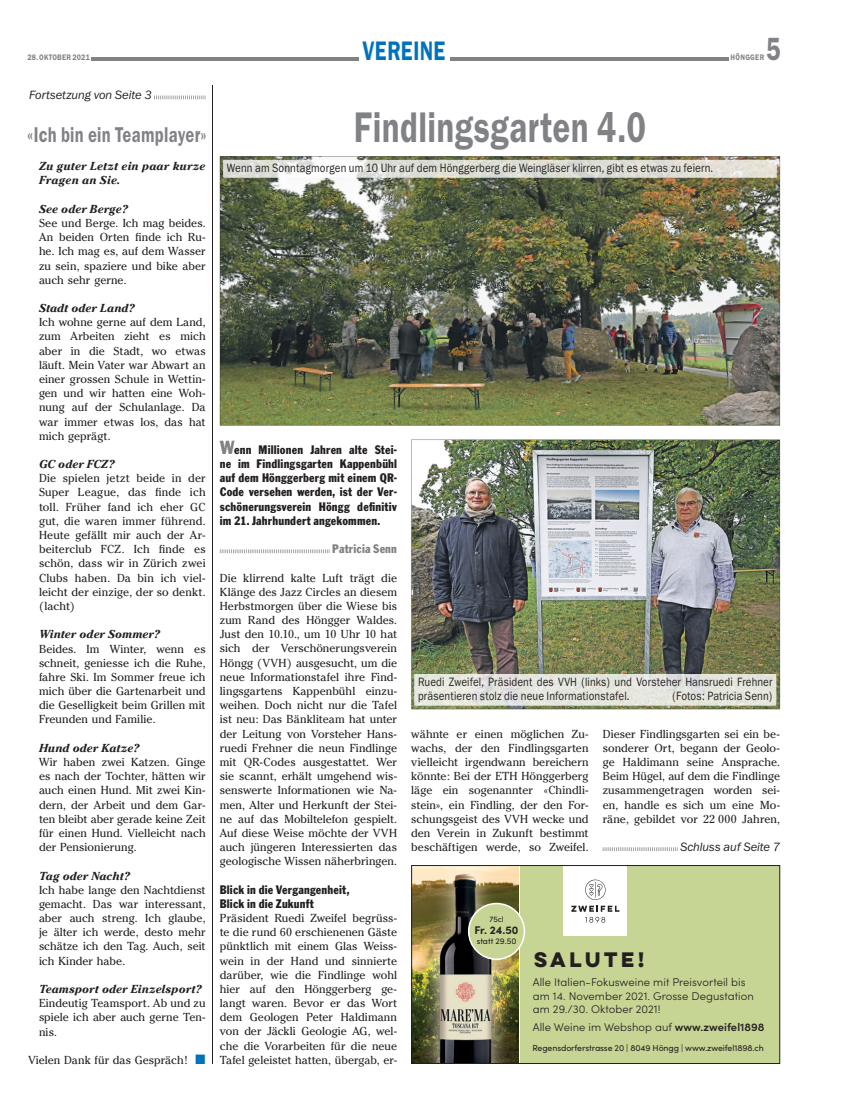
<style>
.page{position:relative;width:851px;height:1117px;background:#fff}
.page>*{position:absolute;margin:0;border:0;box-sizing:border-box;transform-origin:0 0}
.t1{font:40px "Franklin SB Dem Bol";letter-spacing:.01em;color:#808285;scale:.75 1}
.t2{font:30px "Franklin SB Dem Bol";color:#808285;scale:.75 1}
.t3{font:25px "Franklin SB Dem Bol";letter-spacing:.015em;color:#0072bc;scale:.75 1}
.t4{font:20px "Franklin SB Dem Bol";letter-spacing:.02em;color:#808285;scale:.75 1}
.t5{font:700 18.75px "Lulo Clean One";letter-spacing:-.03em;color:#231f20}
.t6{font:11.75px/14.1px "Cheltenham SB";letter-spacing:.005em;color:#231f20;text-align:justify}
.t7{font:italic 700 11.75px/14.1px "Cheltenham SB";letter-spacing:.02em;color:#231f20}
.t8{font:11.38px/14.1px "Franklin Goth SB Con";letter-spacing:.015em;color:#231f20;text-align:justify}
.t9{font:11.38px "Franklin Goth SB Con";letter-spacing:.015em;color:#808285}
.t10{font:11.25px/13.8px "Franklin SB";letter-spacing:.01em;color:#231f20;scale:.86 1}
.t11{font:300 11.25px/13.5px "Sofia Pro";letter-spacing:.005em;color:#231f20}
.t12{font:italic 11.25px "Franklin SB";letter-spacing:-.005em;color:#231f20}
.t13{font:700 11.25px "Sofia Pro";color:#231f20}
.t14{font:8.75px "Sofia Pro";letter-spacing:-.01em;color:#231f20}
.t15{font:8.38px "Sofia Pro";color:#231f20}
.t16{font:8px "Sofia Pro";color:#231f20}
.t17{font:7.5px "Franklin SB Dem Bol";letter-spacing:.035em;color:#808285;scale:.86 1}
.s1{font-size:17.5px;color:#808285}
.s2{font-weight:600}
</style>
<div class="page">
<hr style="left:70px;top:57px;width:658px;height:3px;background:#808285">
<div style="left:27px;top:54px;width:64px;height:10px;background:#fff"></div>
<div style="left:359px;top:27px;width:90px;height:37px;background:#fff"></div>
<img style="left:220px;top:156px;width:560px;height:269px">
<div style="left:520px;top:865px;width:259px;height:198px;background:#c6d494"></div>
<div style="left:563px;top:865px;width:64px;height:70px;background:#fff"></div>
<svg style="left:571px;top:905px;width:48px;height:17px"></svg>
<svg style="left:585px;top:879px;width:20px;height:20px"></svg>
<img style="left:413px;top:867px;width:105px;height:194px">
<div style="left:468px;top:903px;width:56px;height:56px;background:#c6d494;border-radius:50%"></div>
<div style="left:468px;top:902px;width:57px;height:57px;border:2px solid #fff;border-radius:50%"></div>
<div style="left:411px;top:865px;width:369px;height:198px;border:1px solid #231f20"></div>
<svg style="left:154px;top:95px;width:52px;height:4px"></svg>
<hr style="left:212px;top:85px;width:1px;height:978px;background:#231f20">
<svg style="left:220px;top:549px;width:110px;height:4px"></svg>
<img style="left:411px;top:439px;width:369px;height:270px">
<svg style="left:602px;top:847px;width:75px;height:3px"></svg>
<img style="left:223px;top:160px;width:553px;height:17px">
<img style="left:227px;top:163px;width:486px;height:11px">
<img style="left:414px;top:674px;width:362px;height:31px">
<img style="left:419px;top:677px;width:353px;height:11px">
<img style="left:419px;top:691px;width:352px;height:10px">
<p class="t17" style="left:27px;top:55px;width:74px">28. OKTOBER 2021</p>
<p class="t12" style="left:29px;top:91px;width:124px">Fortsetzung von Seite 3</p>
<h3 class="t4" style="left:27px;top:127px;width:241px">«Ich bin ein Teamplayer»</h3>
<p class="t7" style="left:39px;top:160px;width:168px">Zu guter Letzt ein paar kurze<br>Fragen an Sie.</p>
<p class="t7" style="left:39px;top:203px;width:90px">See oder Berge?</p>
<p class="t6" style="left:39px;top:217px;width:168px">See und Berge. Ich mag beides.<br>An beiden Orten finde ich Ru&shy;he. Ich mag es, auf dem Wasser zu sein, spaziere und bike aber auch sehr gerne.</p>
<p class="t7" style="left:39px;top:302px;width:97px">Stadt oder Land?</p>
<p class="t6" style="left:39px;top:316px;width:168px">Ich wohne gerne auf dem Land, zum Arbeiten zieht es mich aber in die Stadt, wo etwas läuft. Mein Vater war Abwart an einer grossen Schule in Wettin&shy;gen und wir hatten eine Woh&shy;nung auf der Schulanlage. Da war immer etwas los, das hat mich geprägt.</p>
<p class="t7" style="left:39px;top:458px;width:77px">GC oder FCZ?</p>
<p class="t6" style="left:39px;top:472px;width:168px">Die spielen jetzt beide in der Super League, das finde ich toll. Früher fand ich eher GC gut, die waren immer führend.<br>Heute gefällt mir auch der Ar&shy;beiterclub FCZ. Ich finde es schön, dass wir in Zürich zwei Clubs haben. Da bin ich viel&shy;leicht der einzige, der so denkt. (lacht)</p>
<p class="t7" style="left:39px;top:628px;width:122px">Winter oder Sommer?</p>
<p class="t6" style="left:39px;top:642px;width:168px">Beides. Im Winter, wenn es schneit, geniesse ich die Ruhe, fahre Ski. Im Sommer freue ich mich über die Gartenarbeit und die Geselligkeit beim Grillen mit Freunden und Familie.</p>
<p class="t7" style="left:39px;top:741px;width:102px">Hund oder Katze?</p>
<p class="t6" style="left:39px;top:756px;width:168px">Wir haben zwei Katzen. Ginge es nach der Tochter, hätten wir auch einen Hund. Mit zwei Kin&shy;dern, der Arbeit und dem Gar&shy;ten bleibt aber gerade keine Zeit für einen Hund. Vielleicht nach der Pensionierung.</p>
<p class="t7" style="left:39px;top:869px;width:92px">Tag oder Nacht?</p>
<p class="t6" style="left:39px;top:883px;width:168px">Ich habe lange den Nachtdienst gemacht. Das war interessant, aber auch streng. Ich glaube, je älter ich werde, desto mehr schätze ich den Tag. Auch, seit ich Kinder habe.</p>
<p class="t7" style="left:39px;top:982px;width:164px">Teamsport oder Einzelsport?</p>
<p class="t6" style="left:39px;top:997px;width:168px">Eindeutig Teamsport. Ab und zu spiele ich aber auch gerne Ten&shy;nis.</p>
<p class="t6" style="left:28px;top:1053px;width:161px">Vielen Dank für das Gespräch!</p>
<h2 class="t2" style="left:765px;top:38px;width:21px">5</h2>
<h3 class="t3" style="left:362px;top:42px;width:113px">VEREINE</h3>
<p class="t17" style="left:730px;top:55px;width:41px">HÖNGGER</p>
<h1 class="t1" style="left:354px;top:112px;width:391px">Findlingsgarten 4.0</h1>
<p class="t10" style="left:227px;top:162px;width:567px">Wenn am Sonntagmorgen um 10 Uhr auf dem Hönggerberg die Weingläser klirren, gibt es etwas zu feiern.</p>
<p class="t8" style="left:220px;top:443px;width:179px"><span class="s1">W</span>enn Millionen Jahren alte Stei&shy;ne im Findlingsgarten Kappenbühl auf dem Hönggerberg mit einem QR-Code versehen werden, ist der Ver&shy;schönerungsverein Höngg definitiv im 21. Jahrhundert angekommen.</p>
<p class="t9" style="left:332px;top:544px;width:66px">Patricia Senn</p>
<p class="t6" style="left:220px;top:571px;width:179px">Die klirrend kalte Luft trägt die Klänge des Jazz Circles an diesem Herbstmorgen über die Wiese bis zum Rand des Höngger Waldes.<br>Just den 10.10., um 10 Uhr 10 hat sich der Verschönerungsverein Höngg (VVH) ausgesucht, um die neue Informationstafel ihre Find&shy;lingsgartens Kappenbühl einzu&shy;weihen. Doch nicht nur die Tafel ist neu: Das Bänkliteam hat unter der Leitung von Vorsteher Hans&shy;ruedi Frehner die neun Findlinge mit QR-Codes ausgestattet. Wer sie scannt, erhält umgehend wis&shy;senswerte Informationen wie Na&shy;men, Alter und Herkunft der Stei&shy;ne auf das Mobiltelefon gespielt.<br>Auf diese Weise möchte der VVH auch jüngeren Interessierten das geologische Wissen näherbringen.</p>
<p class="t8" style="left:220px;top:883px;width:131px">Blick in die Vergangenheit,<br>Blick in die Zukunft</p>
<p class="t6" style="left:220px;top:911px;width:179px">Präsident Ruedi Zweifel begrüss&shy;te die rund 60 erschienenen Gäste pünktlich mit einem Glas Weiss&shy;wein in der Hand und sinnierte darüber, wie die Findlinge wohl hier auf den Hönggerberg ge&shy;langt waren. Bevor er das Wort dem Geologen Peter Haldimann von der Jäckli Geologie AG, wel&shy;che die Vorarbeiten für die neue Tafel geleistet hatten, übergab, er-</p>
<p class="t10" style="left:418px;top:676px;width:414px">Ruedi Zweifel, Präsident des VVH (links) und Vorsteher Hansruedi Frehner präsentieren stolz die neue Informationstafel.</p>
<p class="t10" style="left:672px;top:689px;width:118px">(Fotos: Patricia Senn)</p>
<p class="t6" style="left:411px;top:727px;width:179px">wähnte er einen möglichen Zu&shy;wachs, der den Findlingsgarten vielleicht irgendwann bereichern könnte: Bei der ETH Hönggerberg läge ein sogenannter «Chindli&shy;stein», ein Findling, der den For&shy;schungsgeist des VVH wecke und den Verein in Zukunft bestimmt beschäftigen werde, so Zweifel.</p>
<p class="t6" style="left:602px;top:727px;width:179px">Dieser Findlingsgarten sei ein be&shy;sonderer Ort, begann der Geolo&shy;ge Haldimann seine Ansprache.<br>Beim Hügel, auf dem die Findlinge zusammengetragen worden sei&shy;en, handle es sich um eine Mo&shy;räne, gebildet vor 22 000 Jahren,</p>
<p class="t12" style="left:680px;top:842px;width:101px">Schluss auf Seite 7</p>
<p class="t16" style="left:489px;top:915px;width:16px">75cl</p>
<p class="t13" style="left:474px;top:923px;width:45px">Fr. 24.50</p>
<p class="t15" style="left:476px;top:937px;width:41px">statt 29.50</p>
<h3 class="t5" style="left:534px;top:944px;width:116px">SALUTE!</h3>
<p class="t11" style="left:532px;top:975px;width:222px">Alle Italien-Fokusweine mit Preisvorteil bis am 14. November 2021. Grosse Degustation am 29./30. Oktober 2021!</p>
<p class="t11" style="left:532px;top:1019px;width:233px">Alle Weine im Webshop auf <span class="s2">www.zweifel1898</span></p>
<p class="t14" style="left:532px;top:1044px;width:233px">Regensdorferstrasse 20 | 8049 Höngg | www.zweifel1898.ch</p>
</div>
